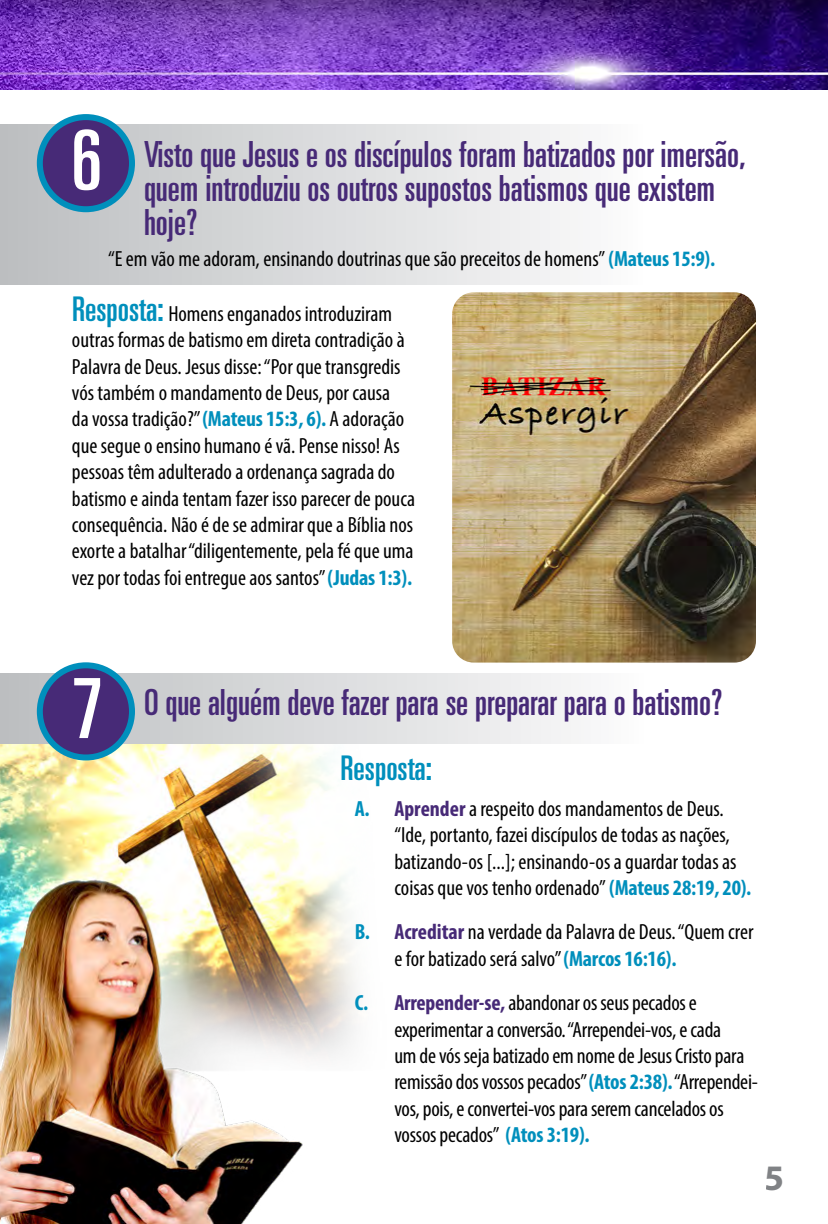
<style>
.page{position:relative;width:828px;height:1224px;background:#fff}
.page>*{position:absolute;margin:0;border:0;box-sizing:border-box;transform-origin:0 0}
.t1{font:ultra-condensed 83px "Univers";color:#fff}
.t2{font:ultra-condensed 36px/34px "Univers";color:#472a77}
.t3{font:700 36px "Myriad Pro";color:#808285}
.t4{font:ultra-condensed 34px "Univers";color:#008fbc}
.t5{font:condensed 22px/26.4px "Myriad Pro";color:#000}
.s1{font-weight:700;color:#008fbc}
.s2{font-family:"Univers";font-stretch:ultra-condensed;font-size:34px;color:#008fbc}
.s3{font-weight:700;color:#472a77}
</style>
<div class="page">
<img style="left:0;top:743px;width:531px;height:481px">
<img style="left:0;top:0;width:828px;height:90px">
<div style="left:0;top:125px;width:643px;height:159px;background:linear-gradient(to right,#b8bdc0,#fdfcfc)"></div>
<svg style="left:1px;top:673px;width:570px;height:70px;background:#dadcdd"></svg>
<div style="left:40px;top:117px;width:92px;height:92px;background:#472a77;border-radius:50%"></div>
<div style="left:37px;top:114px;width:98px;height:98px;border:6px solid #008fbc;border-radius:50%"></div>
<div style="left:40px;top:665px;width:92px;height:92px;background:#472a77;border-radius:50%"></div>
<div style="left:37px;top:662px;width:98px;height:98px;border:6px solid #008fbc;border-radius:50%"></div>
<img style="left:452px;top:292px;width:304px;height:371px">
<h1 class="t1" style="left:71px;top:113px;width:32px">6</h1>
<h2 class="t2" style="left:144px;top:137px;width:603px">Visto que Jesus e os discípulos foram batizados por imersão, quem introduziu os outros supostos batismos que existem hoje?</h2>
<p class="t5" style="left:108px;top:245px;width:609px">“E em vão me adoram, ensinando doutrinas que são preceitos de homens” <span class="s1">(Mateus 15:9).</span></p>
<p class="t5" style="left:72px;top:300px;width:345px"><span class="s2">Resposta:</span> Homens enganados introduziram outras formas de batismo em direta contradição à Palavra de Deus. Jesus disse: “Por que transgredis vós também o mandamento de Deus, por causa<br>da vossa tradição?” <span class="s1">(Mateus 15:3, 6).</span> A adoração que segue o ensino humano é vã. Pense nisso! As pessoas têm adulterado a ordenança sagrada do batismo e ainda tentam fazer isso parecer de pouca consequência. Não é de se admirar que a Bíblia nos exorte a batalhar “diligentemente, pela fé que uma vez por todas foi entregue aos santos” <span class="s1">(Judas 1:3).</span></p>
<h1 class="t1" style="left:72px;top:661px;width:32px">7</h1>
<h2 class="t2" style="left:144px;top:685px;width:580px">O que alguém deve fazer para se preparar para o batismo?</h2>
<h3 class="t4" style="left:340px;top:749px;width:93px">Resposta:</h3>
<p class="t5" style="left:394px;top:795px;width:359px;text-indent:-40px"><span class="s1">A.</span> <span class="s3">Aprender</span> a respeito dos mandamentos de Deus. “Ide, portanto, fazei discípulos de todas as nações, batizando-os [...]; ensinando-os a guardar todas as coisas que vos tenho ordenado” <span class="s1">(Mateus 28:19, 20).</span></p>
<p class="t5" style="left:394px;top:919px;width:361px;text-indent:-40px"><span class="s1">B.</span> <span class="s3">Acreditar</span> na verdade da Palavra de Deus. “Quem crer e for batizado será salvo” <span class="s1">(Marcos 16:16).</span></p>
<p class="t5" style="left:394px;top:989px;width:365px;text-indent:-40px"><span class="s1">C.</span> <span class="s3">Arrepender-se,</span>abandonar os seus pecados e experimentar a conversão. “Arrependei-vos, e cada<br>um de vós seja batizado em nome de Jesus Cristo para remissão dos vossos pecados” <span class="s1">(Atos 2:38).</span> “Arrependei&shy;vos, pois, e convertei-vos para serem cancelados os vossos pecados” <span class="s1">(Atos 3:19).</span></p>
<h2 class="t3" style="left:765px;top:1155px;width:21px">5</h2>
</div>
